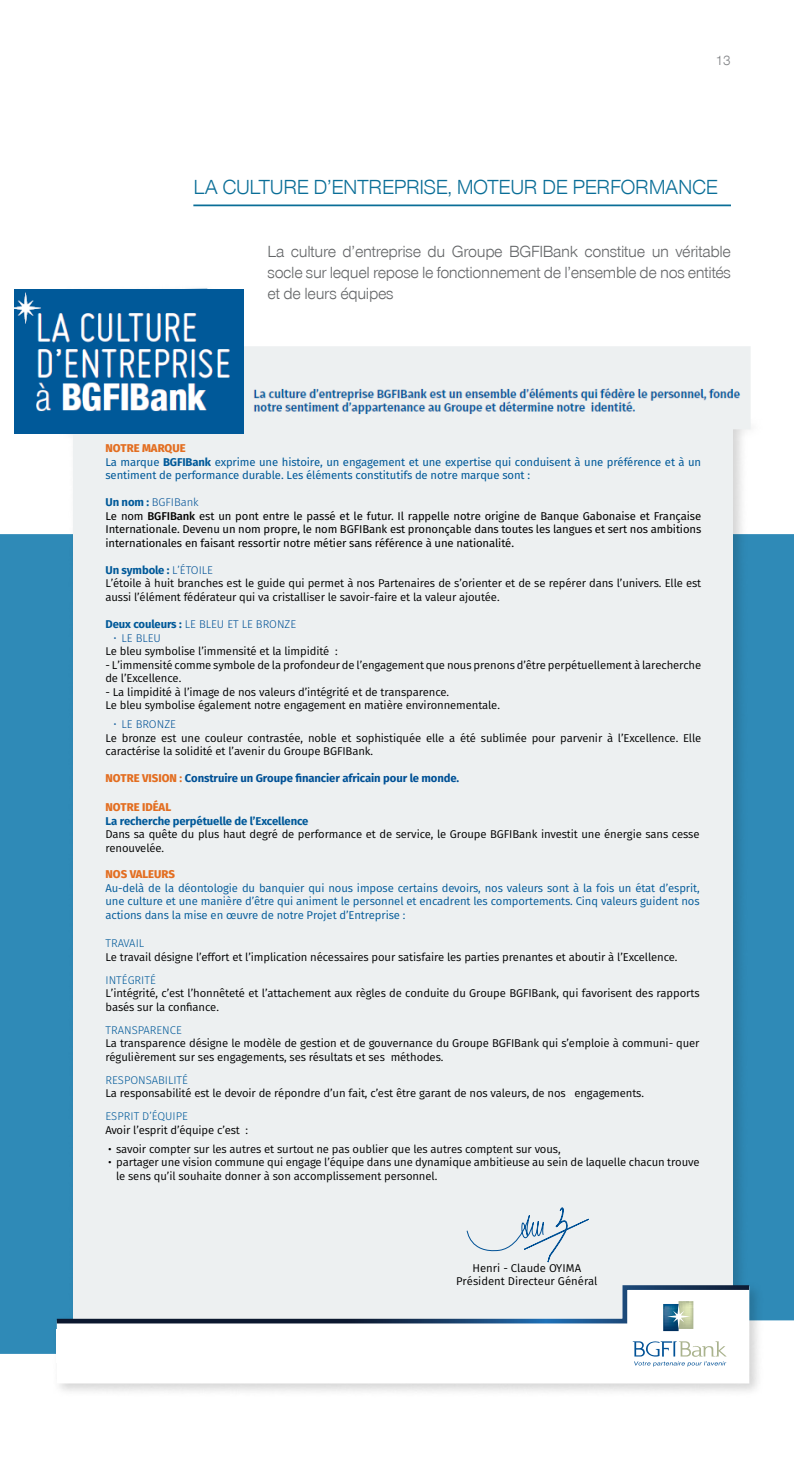
<style>
.page{position:relative;width:794px;height:1474px;background:#fff}
.page>*{position:absolute;margin:0;border:0;box-sizing:border-box;transform-origin:0 0}
.t1{font:21px "Nimbus San Nov T";letter-spacing:-.02em;color:#0a6e97}
.t2{font:16.62px/21px "Nimbus San Nov T";letter-spacing:-.02em;color:#636567;text-align:justify}
.t3{font:14px "Nimbus San Nov T";color:#808285}
.t4{font:11.2px/13.5px "Fira Sans";letter-spacing:-.01em;color:#000}
.t5{font:11.2px/13.5px "Fira Sans";letter-spacing:-.01em;color:#000}
.t6{font:11.2px/13.5px "Fira Sans";letter-spacing:-.01em;color:#005999;text-align:justify}
.t7{font:11.2px/13.5px "Fira Sans";letter-spacing:-.01em;color:#005999}
.t8{font:700 11.2px "Fira Sans";letter-spacing:-.01em;color:#005196}
.t9{font:300 11.2px "Fira Sans";color:#005999}
.t10{font:300 11.2px "Fira Sans";color:#005196}
.t11{font:700 11.2px "Fira Sans";letter-spacing:-.01em;color:#005999}
.t12{font:800 11.2px "Fira Sans";color:#e36e21}
.s1{font-weight:800;color:#e36e21}
.s2{font-weight:700}
.s3{font-weight:700;color:#005999}
.s4{font-weight:300;color:#005196}
.s5{font-weight:500}
.s6{color:#e36e21}
</style>
<div class="page">
<div style="left:0;top:534px;width:794px;height:819px;background:#2f8ab7"></div>
<div style="left:52px;top:284px;width:711px;height:1114px;background:#000;opacity:.17"></div>
<div style="left:73px;top:332px;width:660px;height:991px;background:#edf0f1"></div>
<svg style="left:57px;top:1330px;width:692px;height:53px"></svg>
<svg style="left:633px;top:1341px;width:93px;height:25px"></svg>
<svg style="left:57px;top:1206px;width:692px;height:124px"></svg>
<img style="left:244px;top:291px;width:506px;height:138px">
<img style="left:14px;top:289px;width:230px;height:144px">
<div style="left:56px;top:1329px;width:156px;height:33px;background:#fff"></div>
<hr style="left:193px;top:204px;width:538px;height:2px;background:#0a6e97">
<p class="t3" style="left:715px;top:52px;width:17px">13</p>
<h1 class="t1" style="left:193px;top:175px;width:526px">LA CULTURE D’ENTREPRISE, MOTEUR DE PERFORMANCE</h1>
<h2 class="t2" style="left:267px;top:241px;width:465px">La culture d’entreprise du Groupe BGFIBank constitue un véritable socle sur lequel repose le fonctionnement de l’ensemble de nos entités et de leurs équipes</h2>
<p class="t7" style="left:105px;top:441px;width:597px"><span class="s1">NOTRE MARQUE<br></span>La marque <span class="s2">BGFIBank</span> exprime une histoire, un engagement et une expertise qui conduisent à une préférence et à un sentiment de performance durable. Les éléments constitutifs de notre marque sont :</p>
<p class="t5" style="left:105px;top:495px;width:597px"><span class="s3">Un nom :</span> <span class="s4">BGFIBank<br></span>Le nom <span class="s5">BGFIBank</span> est un pont entre le passé et le futur. Il rappelle notre origine de Banque Gabonaise et Française Internationale. Devenu un nom propre, le nom BGFIBank est prononçable dans toutes les langues et sert nos ambitions internationales en faisant ressortir notre métier sans référence à une nationalité.</p>
<p class="t4" style="left:105px;top:563px;width:597px"><span class="s3">Un symbole :</span> <span class="s4">L’ÉTOILE<br></span>L’étoile à huit branches est le guide qui permet à nos Partenaires de s’orienter et de se repérer dans l’univers. Elle est aussi l’élément fédérateur qui va cristalliser le savoir-faire et la valeur ajoutée.</p>
<p class="t10" style="left:105px;top:616px;width:192px"><span class="s3">Deux couleurs :</span> LE BLEU ET LE BRONZE</p>
<p class="t10" style="left:113px;top:630px;width:49px">• LE BLEU</p>
<p class="t4" style="left:105px;top:644px;width:234px">Le bleu symbolise l’immensité et la limpidité :</p>
<p class="t4" style="left:105px;top:658px;width:597px">- L’immensité comme symbole de la profondeur de l’engagement que nous prenons d’être perpétuellement à larecherche de l’Excellence.</p>
<p class="t4" style="left:105px;top:685px;width:396px">- La limpidité à l’image de nos valeurs d’intégrité et de transparence.<br>Le bleu symbolise également notre engagement en matière environnementale.</p>
<p class="t10" style="left:113px;top:716px;width:64px">• LE BRONZE</p>
<p class="t4" style="left:105px;top:731px;width:597px">Le bronze est une couleur contrastée, noble et sophistiquée elle a été sublimée pour parvenir à l’Excellence. Elle caractérise la solidité et l’avenir du Groupe BGFIBank.</p>
<p class="t8" style="left:106px;top:770px;width:355px"><span class="s1">NOTRE VISION</span> <span class="s6">:</span> Construire un Groupe financier africain pour le monde.</p>
<p class="t12" style="left:106px;top:799px;width:67px">NOTRE IDÉAL</p>
<p class="t11" style="left:105px;top:813px;width:204px">La recherche perpétuelle de l’Excellence</p>
<p class="t4" style="left:105px;top:827px;width:595px">Dans sa quête du plus haut degré de performance et de service, le Groupe BGFIBank investit une énergie sans cesse renouvelée.</p>
<p class="t12" style="left:106px;top:866px;width:71px">NOS VALEURS</p>
<p class="t6" style="left:105px;top:881px;width:595px">Au-delà de la déontologie du banquier qui nous impose certains devoirs, nos valeurs sont à la fois un état d’esprit, une culture et une manière d’être qui animent le personnel et encadrent les comportements. Cinq valeurs guident nos actions dans la mise en œuvre de notre Projet d’Entreprise :</p>
<p class="t9" style="left:106px;top:935px;width:40px">TRAVAIL</p>
<p class="t4" style="left:105px;top:949px;width:573px">Le travail désigne l’effort et l’implication nécessaires pour satisfaire les parties prenantes et aboutir à l’Excellence.</p>
<p class="t9" style="left:106px;top:971px;width:52px">INTÉGRITÉ</p>
<p class="t4" style="left:105px;top:986px;width:595px">L’intégrité, c’est l’honnêteté et l’attachement aux règles de conduite du Groupe BGFIBank, qui favorisent des rapports basés sur la confiance.</p>
<p class="t9" style="left:106px;top:1021px;width:78px">TRANSPARENCE</p>
<p class="t4" style="left:105px;top:1036px;width:595px">La transparence désigne le modèle de gestion et de gouvernance du Groupe BGFIBank qui s’emploie à communi- quer régulièrement sur ses engagements, ses résultats et ses méthodes.</p>
<p class="t9" style="left:106px;top:1071px;width:84px">RESPONSABILITÉ</p>
<p class="t4" style="left:105px;top:1086px;width:540px">La responsabilité est le devoir de répondre d’un fait, c’est être garant de nos valeurs, de nos engagements.</p>
<p class="t9" style="left:106px;top:1108px;width:84px">ESPRIT D’ÉQUIPE</p>
<p class="t4" style="left:105px;top:1122px;width:144px">Avoir l’esprit d’équipe c’est :</p>
<p class="t4" style="left:108px;top:1141px;width:454px">• savoir compter sur les autres et surtout ne pas oublier que les autres comptent sur vous,</p>
<p class="t4" style="left:116px;top:1155px;width:585px;text-indent:-8px">• partager une vision commune qui engage l’équipe dans une dynamique ambitieuse au sein de laquelle chacun trouve le sens qu’il souhaite donner à son accomplissement personnel.</p>
<p class="t4" style="left:456px;top:1260px;width:143px;text-align:center">Henri - Claude OYIMA<br>Président Directeur Général</p>
</div>
